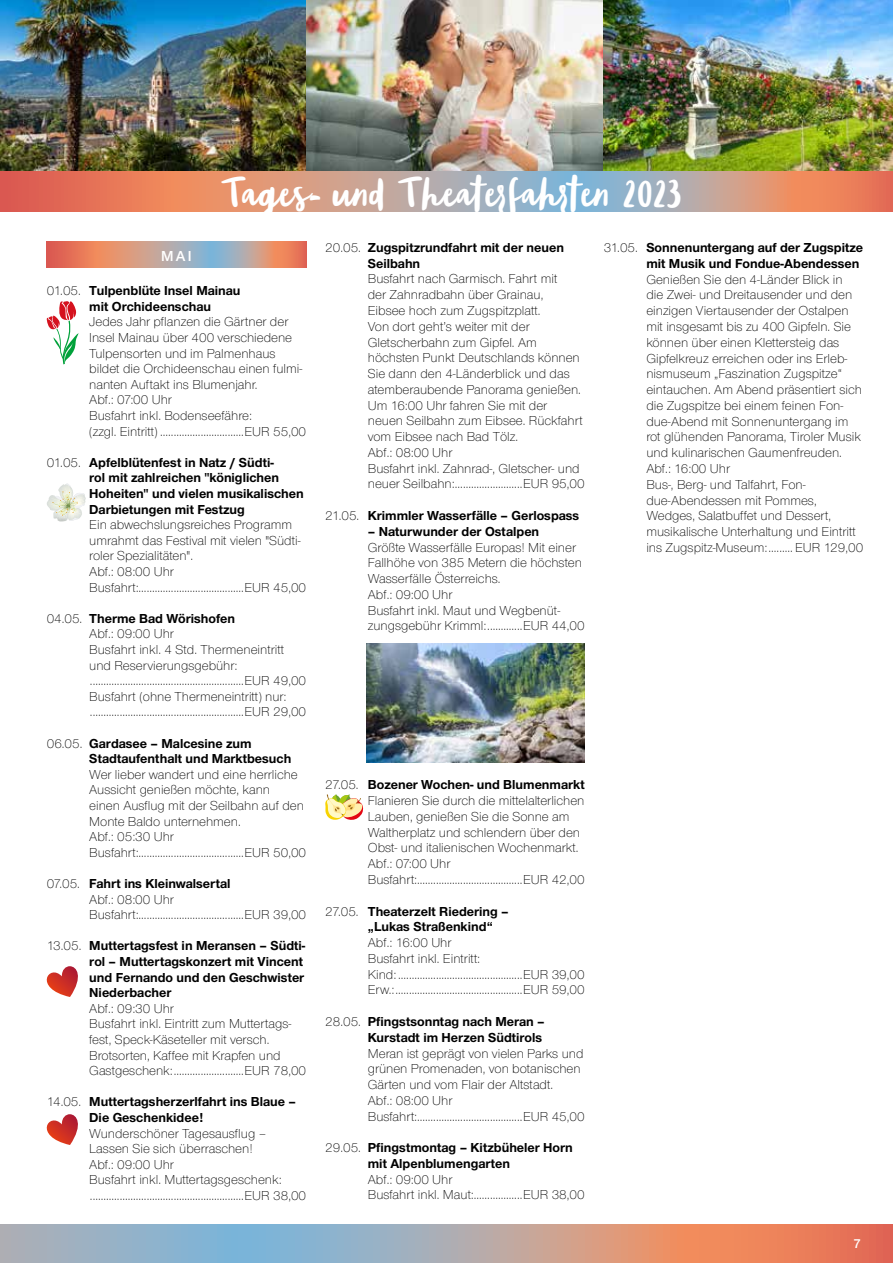
<style>
.page{position:relative;width:893px;height:1263px;background:#fff}
.page>*{position:absolute;margin:0;border:0;box-sizing:border-box;transform-origin:0 0}
.t1{font:33px "Blog Script W00";color:#fff}
.t2{font:600 15px "Nimbus Sans Novus T";color:#fff}
.t3{font:300 13.5px/15.8px "Nimbus Sans Novus T";color:#000}
.t4{font:700 13.5px/15.6px "Nimbus Sans Novus T";color:#000}
.t5{font:600 13.5px "Nimbus Sans Novus T";color:#fff}
.s1{font-weight:300}
.s2{font-weight:700}
</style>
<div class="page">
<svg style="left:0;top:1225px;width:893px;height:38px;background:#b7a09e"></svg>
<svg style="left:0;top:170px;width:893px;height:41px;background:#c79687"></svg>
<svg style="left:47px;top:242px;width:259px;height:25px;background:#c99688"></svg>
<svg style="left:47px;top:301px;width:32px;height:63px"></svg>
<svg style="left:47px;top:484px;width:39px;height:37px"></svg>
<svg style="left:46px;top:966px;width:32px;height:31px"></svg>
<svg style="left:46px;top:1114px;width:32px;height:31px"></svg>
<img style="left:367px;top:643px;width:218px;height:119px">
<svg style="left:325px;top:794px;width:38px;height:26px"></svg>
<img style="left:0;top:0;width:893px;height:170px">
<h1 class="t1" style="left:221px;top:174px;width:463px">Tages- und Theaterfahrten 2023</h1>
<p class="t2" style="left:161px;top:247px;width:32px">MAI</p>
<p class="t4" style="left:89px;top:282px;width:153px;text-indent:-43px"><span class="s1">01.05.</span> Tulpenblüte Insel Mainau mit Orchideenschau</p>
<p class="t3" style="left:89px;top:314px;width:218px">Jedes Jahr pflanzen die Gärtner der Insel Mainau über 400 verschiedene Tulpensorten und im Palmenhaus bildet die Orchideenschau einen fulmi&shy;nanten Auftakt ins Blumenjahr.<br>Abf.: 07:00 Uhr<br>Busfahrt inkl. Bodenseefähre:<br>(zzgl. Eintritt) ...............................EUR 55,00</p>
<p class="t4" style="left:89px;top:454px;width:216px;text-indent:-43px"><span class="s1">01.05.</span> Apfelblütenfest in Natz / Südti-<br>rol mit zahlreichen "königlichen Hoheiten" und vielen musikalischen Darbietungen mit Festzug</p>
<p class="t3" style="left:89px;top:517px;width:218px">Ein abwechslungsreiches Programm umrahmt das Festival mit vielen "Südti&shy;roler Spezialitäten".<br>Abf.: 08:00 Uhr Busfahrt:.......................................EUR 45,00</p>
<p class="t3" style="left:89px;top:610px;width:218px;text-indent:-43px">04.05. <span class="s2">Therme Bad Wörishofen<br></span>Abf.: 09:00 Uhr<br>Busfahrt inkl. 4 Std. Thermeneintritt und Reservierungsgebühr: .........................................................EUR 49,00<br>Busfahrt (ohne Thermeneintritt) nur: .........................................................EUR 29,00</p>
<p class="t4" style="left:89px;top:735px;width:204px;text-indent:-43px"><span class="s1">06.05.</span> Gardasee – Malcesine zum<br>Stadtaufenthalt und Marktbesuch</p>
<p class="t3" style="left:89px;top:766px;width:218px">Wer lieber wandert und eine herrliche Aussicht genießen möchte, kann<br>einen Ausflug mit der Seilbahn auf den Monte Baldo unternehmen.<br>Abf.: 05:30 Uhr Busfahrt:.......................................EUR 50,00</p>
<p class="t3" style="left:89px;top:875px;width:218px;text-indent:-43px">07.05. <span class="s2">Fahrt ins Kleinwalsertal<br></span>Abf.: 08:00 Uhr<br>Busfahrt:.......................................EUR 39,00</p>
<p class="t4" style="left:89px;top:938px;width:218px;text-indent:-43px"><span class="s1">13.05.</span> Muttertagsfest in Meransen – Südti&shy;rol – Muttertagskonzert mit Vincent und Fernando und den Geschwister<br>Niederbacher</p>
<p class="t3" style="left:89px;top:1000px;width:218px">Abf.: 09:30 Uhr<br>Busfahrt inkl. Eintritt zum Muttertags&shy;fest, Speck-Käseteller mit versch.<br>Brotsorten, Kaffee mit Krapfen und Gastgeschenk:..........................EUR 78,00</p>
<p class="t4" style="left:89px;top:1094px;width:208px;text-indent:-43px"><span class="s1">14.05.</span> Muttertagsherzerlfahrt ins Blaue –<br>Die Geschenkidee!</p>
<p class="t3" style="left:89px;top:1125px;width:218px">Wunderschöner Tagesausflug – Lassen Sie sich überraschen!<br>Abf.: 09:00 Uhr<br>Busfahrt inkl. Muttertagsgeschenk: .........................................................EUR 38,00</p>
<p class="t4" style="left:368px;top:239px;width:198px;text-indent:-43px"><span class="s1">20.05.</span> Zugspitzrundfahrt mit der neuen<br>Seilbahn</p>
<p class="t3" style="left:368px;top:271px;width:218px">Busfahrt nach Garmisch. Fahrt mit<br>der Zahnradbahn über Grainau,<br>Eibsee hoch zum Zugspitzplatt.<br>Von dort geht’s weiter mit der Gletscherbahn zum Gipfel. Am höchsten Punkt Deutschlands können Sie dann den 4-Länderblick und das atemberaubende Panorama genießen.<br>Um 16:00 Uhr fahren Sie mit der neuen Seilbahn zum Eibsee. Rückfahrt vom Eibsee nach Bad Tölz.<br>Abf.: 08:00 Uhr<br>Busfahrt inkl. Zahnrad-, Gletscher- und neuer Seilbahn:.........................EUR 95,00</p>
<p class="t4" style="left:325px;top:507px;width:255px"><span class="s1">21.05.</span> Krimmler Wasserfälle – Gerlospass</p>
<p class="t4" style="left:368px;top:523px;width:173px">– Naturwunder der Ostalpen</p>
<p class="t3" style="left:368px;top:539px;width:218px">Größte Wasserfälle Europas! Mit einer Fallhöhe von 385 Metern die höchsten Wasserfälle Österreichs.<br>Abf.: 09:00 Uhr<br>Busfahrt inkl. Maut und Wegbenüt&shy;zungsgebühr Krimml:.............EUR 44,00</p>
<p class="t4" style="left:604px;top:239px;width:261px;text-align:right"><span class="s1">31.05.</span> Sonnenuntergang auf der Zugspitze mit Musik und Fondue-Abendessen</p>
<p class="t3" style="left:646px;top:271px;width:218px">Genießen Sie den 4-Länder Blick in<br>die Zwei- und Dreitausender und den einzigen Viertausender der Ostalpen mit insgesamt bis zu 400 Gipfeln. Sie können über einen Klettersteig das Gipfelkreuz erreichen oder ins Erleb&shy;nismuseum „Faszination Zugspitze“ eintauchen. Am Abend präsentiert sich die Zugspitze bei einem feinen Fon&shy;due-Abend mit Sonnenuntergang im rot glühenden Panorama, Tiroler Musik und kulinarischen Gaumenfreuden.<br>Abf.: 16:00 Uhr<br>Bus-, Berg- und Talfahrt, Fon&shy;due-Abendessen mit Pommes, Wedges, Salatbuffet und Dessert, musikalische Unterhaltung und Eintritt ins Zugspitz-Museum:......... EUR 129,00</p>
<p class="t3" style="left:368px;top:777px;width:218px;text-indent:-43px">27.05. <span class="s2">Bozener Wochen- und Blumenmarkt </span>Flanieren Sie durch die mittelalterlichen Lauben, genießen Sie die Sonne am Waltherplatz und schlendern über den Obst- und italienischen Wochenmarkt.<br>Abf.: 07:00 Uhr Busfahrt:.......................................EUR 42,00</p>
<p class="t4" style="left:368px;top:903px;width:143px;text-indent:-43px"><span class="s1">27.05.</span> Theaterzelt Riedering – „Lukas Straßenkind“</p>
<p class="t3" style="left:368px;top:934px;width:218px">Abf.: 16:00 Uhr<br>Busfahrt inkl. Eintritt:<br>Kind: ..............................................EUR 39,00<br>Erw.:...............................................EUR 59,00</p>
<p class="t4" style="left:325px;top:1013px;width:221px;text-align:right"><span class="s1">28.05.</span> Pfingstsonntag nach Meran –<br>Kurstadt im Herzen Südtirols</p>
<p class="t3" style="left:368px;top:1045px;width:218px">Meran ist geprägt von vielen Parks und grünen Promenaden, von botanischen Gärten und vom Flair der Altstadt.<br>Abf.: 08:00 Uhr Busfahrt:.......................................EUR 45,00</p>
<p class="t4" style="left:368px;top:1139px;width:206px;text-indent:-43px"><span class="s1">29.05.</span> Pfingstmontag – Kitzbüheler Horn mit Alpenblumengarten</p>
<p class="t3" style="left:368px;top:1171px;width:218px">Abf.: 09:00 Uhr<br>Busfahrt inkl. Maut:..................EUR 38,00</p>
<p class="t5" style="left:854px;top:1236px;width:9px">7</p>
</div>
